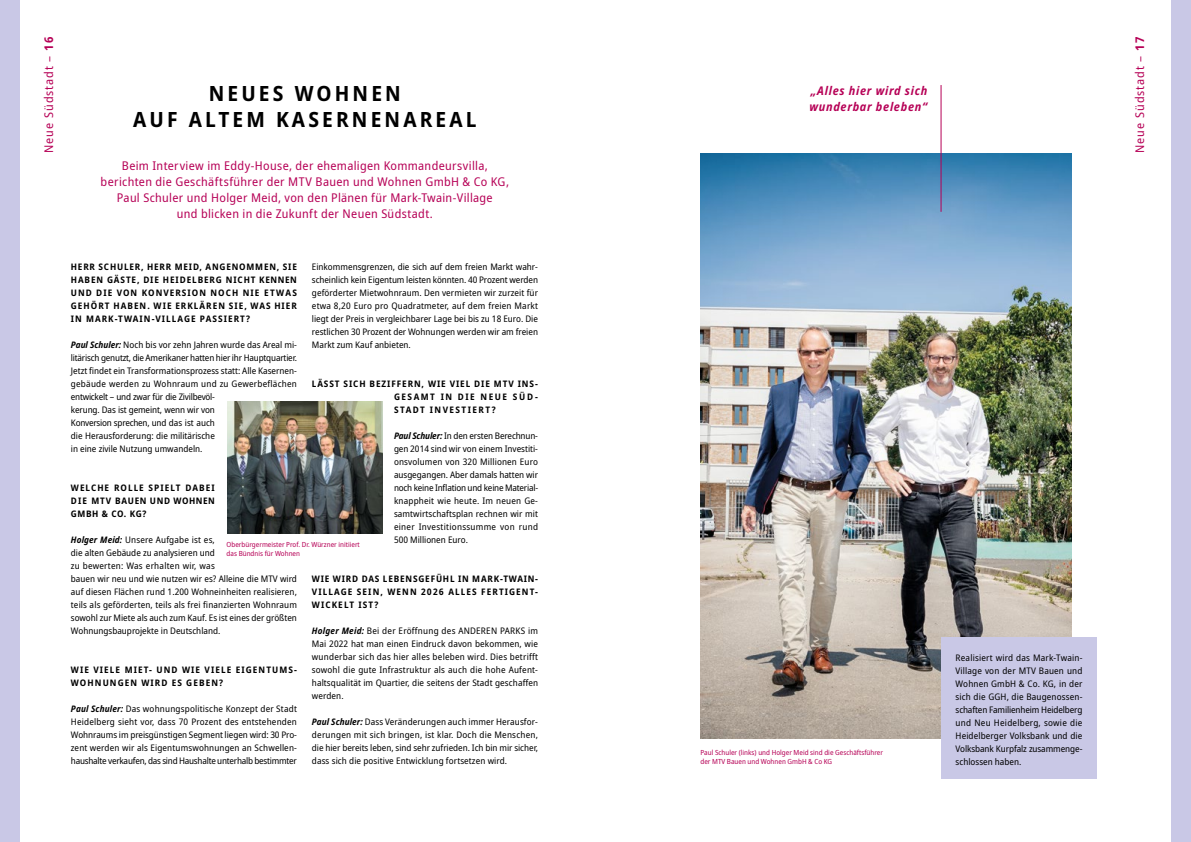
<style>
.page{position:relative;width:1191px;height:842px;background:#fff}
.page>*{position:absolute;margin:0;border:0;box-sizing:border-box;transform-origin:0 0}
.Headline{font:700 semi-condensed 21px/26px "Noto Sans";letter-spacing:.15em;color:#000;text-align:center}
.Teasertext{font:semi-condensed 12px/16.2px "Noto Sans";letter-spacing:.025em;color:#b60056;text-align:center}
.Zitat_12pt{font:italic 700 semi-condensed 12px/16.2px "Noto Sans";letter-spacing:.06em;color:#b60056}
.Kolumnentitel{font:semi-condensed 12px "Noto Sans";letter-spacing:.08em;color:#b60056}
.Fließtext{font:semi-condensed 9px/13px "Noto Sans";color:#000;text-align:justify}
.Headline_Fließtext{font:700 semi-condensed 9px/13px "Noto Sans";letter-spacing:.12em;color:#000;text-align:justify}
.Bildunterschriften{font:semi-condensed 7px/9.8px "Noto Sans";color:#b60056}
.s1{font-weight:700}
.s2{font-weight:700;font-style:italic}
</style>
<div class="page">
<img style="left:700px;top:153px;width:371px;height:585px">
<div style="left:941px;top:637px;width:155px;height:142px;background:#c9c8e6"></div>
<img style="left:227px;top:402px;width:155px;height:132px">
<hr style="left:940px;top:85px;width:1px;height:127px;background:#b60056">
<div style="left:0;top:0;width:19px;height:842px;background:#c9c8e6"></div>
<div style="left:1171px;top:0;width:20px;height:842px;background:#c9c8e6"></div>
<p class="Kolumnentitel" style="left:40px;top:153px;width:117px;rotate:-90deg">Neue Südstadt – <span class="s1">16</span></p>
<p class="Headline" style="left:133px;top:81px;width:345px">NEUES WOHNEN<br>AUF ALTEM KASERNENAREAL</p>
<p class="Teasertext" style="left:101px;top:157px;width:410px">Beim Interview im Eddy-House, der ehemaligen Kommandeursvilla, berichten die Geschäftsführer der MTV Bauen und Wohnen GmbH &amp; Co KG, Paul Schuler und Holger Meid, von den Plänen für Mark-Twain-Village<br>und blicken in die Zukunft der Neuen Südstadt.</p>
<p class="Fließtext" style="left:312px;top:261px;width:228px">Einkommensgrenzen, die sich auf dem freien Markt wahr&shy;scheinlich kein Eigentum leisten könnten. 40 Prozent werden geförderter Mietwohnraum. Den vermieten wir zurzeit für etwa 8,20 Euro pro Quadratmeter, auf dem freien Markt liegt der Preis in vergleichbarer Lage bei bis zu 18 Euro. Die restlichen 30 Prozent der Wohnungen werden wir am freien Markt zum Kauf anbieten.</p>
<p class="Headline_Fließtext" style="left:394px;top:378px;width:146px;text-indent:-82px">LÄSST SICH BEZIFFERN, WIE VIEL DIE MTV INS-GESAMT IN DIE NEUE SÜD-STADT INVESTIERT?</p>
<p class="Fließtext" style="left:394px;top:430px;width:146px"><span class="s2">Paul Schuler:</span> In den ersten Berechnun&shy;gen 2014 sind wir von einem Investiti&shy;onsvolumen von 320 Millionen Euro ausgegangen. Aber damals hatten wir noch keine Inflation und keine Material&shy;knappheit wie heute. Im neuen Ge&shy;samtwirtschaftsplan rechnen wir mit einer Investitionssumme von rund 500 Millionen Euro.</p>
<p class="Headline_Fließtext" style="left:312px;top:573px;width:228px">WIE WIRD DAS LEBENSGEFÜHL IN MARK-TWAIN-VILLAGE SEIN, WENN 2026 ALLES FERTIGENT-WICKELT IST?</p>
<p class="Fließtext" style="left:312px;top:625px;width:228px"><span class="s2">Holger Meid:</span> Bei der Eröffnung des ANDEREN PARKS im Mai 2022 hat man einen Eindruck davon bekommen, wie wunderbar sich das hier alles beleben wird. Dies betrifft sowohl die gute Infrastruktur als auch die hohe Aufent&shy;haltsqualität im Quartier, die seitens der Stadt geschaffen werden.</p>
<p class="Fließtext" style="left:312px;top:716px;width:228px"><span class="s2">Paul Schuler:</span> Dass Veränderungen auch immer Herausfor&shy;derungen mit sich bringen, ist klar. Doch die Menschen, die hier bereits leben, sind sehr zufrieden. Ich bin mir sicher, dass sich die positive Entwicklung fortsetzen wird.</p>
<p class="Headline_Fließtext" style="left:71px;top:261px;width:228px">HERR SCHULER, HERR MEID, ANGENOMMEN, SIE HABEN GÄSTE, DIE HEIDELBERG NICHT KENNEN UND DIE VON KONVERSION NOCH NIE ETWAS GEHÖRT HABEN. WIE ERKLÄREN SIE, WAS HIER IN MARK-TWAIN-VILLAGE PASSIERT?</p>
<p class="Fließtext" style="left:71px;top:339px;width:228px;text-align:left"><span class="s2">Paul Schuler:</span> Noch bis vor zehn Jahren wurde das Areal mi&shy;litärisch genutzt, die Amerikaner hatten hier ihr Hauptquartier.<br>Jetzt findet ein Transformationsprozess statt: Alle Kasernen&shy;gebäude werden zu Wohnraum und zu Gewerbeflächen entwickelt – und zwar für die Zivilbevöl-<br>kerung. Das ist gemeint, wenn wir von<br>Konversion sprechen, und das ist auch<br>die Herausforderung: die militärische<br>in eine zivile Nutzung umwandeln.</p>
<p class="Headline_Fließtext" style="left:71px;top:482px;width:146px">WELCHE ROLLE SPIELT DABEI DIE MTV BAUEN UND WOHNEN GMBH &amp; CO. KG?</p>
<p class="Fließtext" style="left:71px;top:534px;width:228px;text-align:left"><span class="s2">Holger Meid:</span> Unsere Aufgabe ist es,<br>die alten Gebäude zu analysieren und<br>zu bewerten: Was erhalten wir, was<br>bauen wir neu und wie nutzen wir es? Alleine die MTV wird auf diesen Flächen rund 1.200 Wohneinheiten realisieren, teils als geförderten, teils als frei finanzierten Wohnraum sowohl zur Miete als auch zum Kauf. Es ist eines der größten Wohnungsbauprojekte in Deutschland.</p>
<p class="Headline_Fließtext" style="left:71px;top:664px;width:228px">WIE VIELE MIET- UND WIE VIELE EIGENTUMS-<br>WOHNUNGEN WIRD ES GEBEN?</p>
<p class="Fließtext" style="left:71px;top:703px;width:228px"><span class="s2">Paul Schuler:</span> Das wohnungspolitische Konzept der Stadt Heidelberg sieht vor, dass 70 Prozent des entstehenden Wohnraums im preisgünstigen Segment liegen wird: 30 Pro&shy;zent werden wir als Eigentumswohnungen an Schwellen&shy;haushalte verkaufen, das sind Haushalte unterhalb bestimmter</p>
<p class="Bildunterschriften" style="left:226px;top:539px;width:135px">Oberbürgermeister Prof. Dr. Würzner initiiert das Bündnis für Wohnen</p>
<p class="Zitat_12pt" style="left:809px;top:83px;width:119px">„Alles hier wird sich wunderbar beleben“</p>
<p class="Kolumnentitel" style="left:1131px;top:153px;width:117px;rotate:-90deg">Neue Südstadt – <span class="s1">17</span></p>
<p class="Bildunterschriften" style="left:700px;top:747px;width:184px">Paul Schuler (links) und Holger Meid sind die Geschäftsführer der MTV Bauen und Wohnen GmbH &amp; Co KG</p>
<p class="Fließtext" style="left:955px;top:651px;width:128px">Realisiert wird das Mark-Twain-Village von der MTV Bauen und Wohnen GmbH &amp; Co. KG, in der sich die GGH, die Baugenossen&shy;schaften Familienheim Heidelberg und Neu Heidelberg, sowie die Heidelberger Volksbank und die Volksbank Kurpfalz zusammenge&shy;schlossen haben.</p>
</div>
